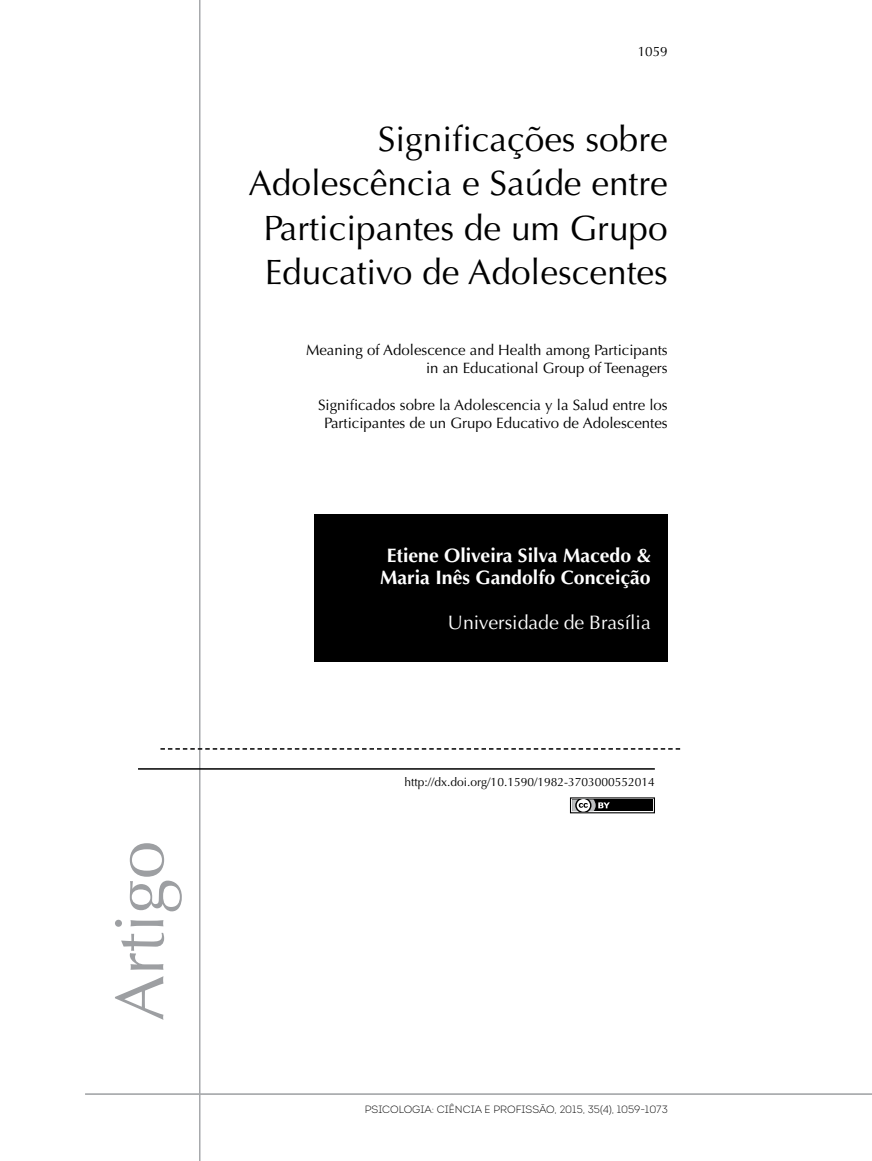
<style>
.page{position:relative;width:872px;height:1161px;background:#fff}
.page>*{position:absolute;margin:0;border:0;box-sizing:border-box;transform-origin:0 0}
.t1{font:69px "Optima";color:#9d9fa2}
.t2{font:35.25px/44.2px "Optima";color:#000;text-align:right}
.t3{font:700 19.5px/22.5px "Optima";color:#fff;text-align:center}
.t4{font:19.5px "Optima";color:#fff}
.t5{font:15px/18px "Optima";color:#000;text-align:right}
.t6{font:13.5px "Optima";color:#000}
.t7{font:12px "Optima";color:#000}
.t8{font:10.5px "Intro Light Alt";color:#000}
</style>
<div class="page">
<hr style="left:85px;top:1093px;width:787px;height:2px;background:#9d9fa2">
<hr style="left:199px;top:0;width:1px;height:1161px;background:#a7a9ac">
<div style="left:315px;top:515px;width:353px;height:147px;background:#000"></div>
<hr style="left:138px;top:768px;width:517px;height:2px;background:#000">
<svg style="left:160px;top:748px;width:520px;height:2px"></svg>
<div style="left:572px;top:799px;width:81px;height:12px;background:#000"></div>
<svg style="left:572px;top:799px;width:38px;height:12px"></svg>
<h1 class="t1" style="left:100px;top:1021px;width:182px;rotate:-90deg">Artigo</h1>
<p class="t6" style="left:638px;top:44px;width:32px">1059</p>
<h2 class="t2" style="left:248px;top:118px;width:421px">Significações sobre<br>Adolescência e Saúde entre<br>Participantes de um Grupo<br>Educativo de Adolescentes</h2>
<p class="t5" style="left:306px;top:341px;width:363px">Meaning of Adolescence and Health among Participants in an Educational Group of Teenagers</p>
<p class="t5" style="left:318px;top:396px;width:351px;text-align:center">Significados sobre la Adolescencia y la Salud entre los<br>Participantes de un Grupo Educativo de Adolescentes</p>
<h3 class="t3" style="left:380px;top:544px;width:272px">Etiene Oliveira Silva Macedo &amp;<br>Maria Inês Gandolfo Conceição</h3>
<h3 class="t4" style="left:448px;top:611px;width:204px">Universidade de Brasília</h3>
<p class="t7" style="left:404px;top:775px;width:252px">http://dx.doi.org/10.1590/1982-3703000552014</p>
<p class="t8" style="left:365px;top:1102px;width:304px">PSICOLOGIA: CIÊNCIA E PROFISSÃO, 2015, 35(4), 1059-1073</p>
</div>
